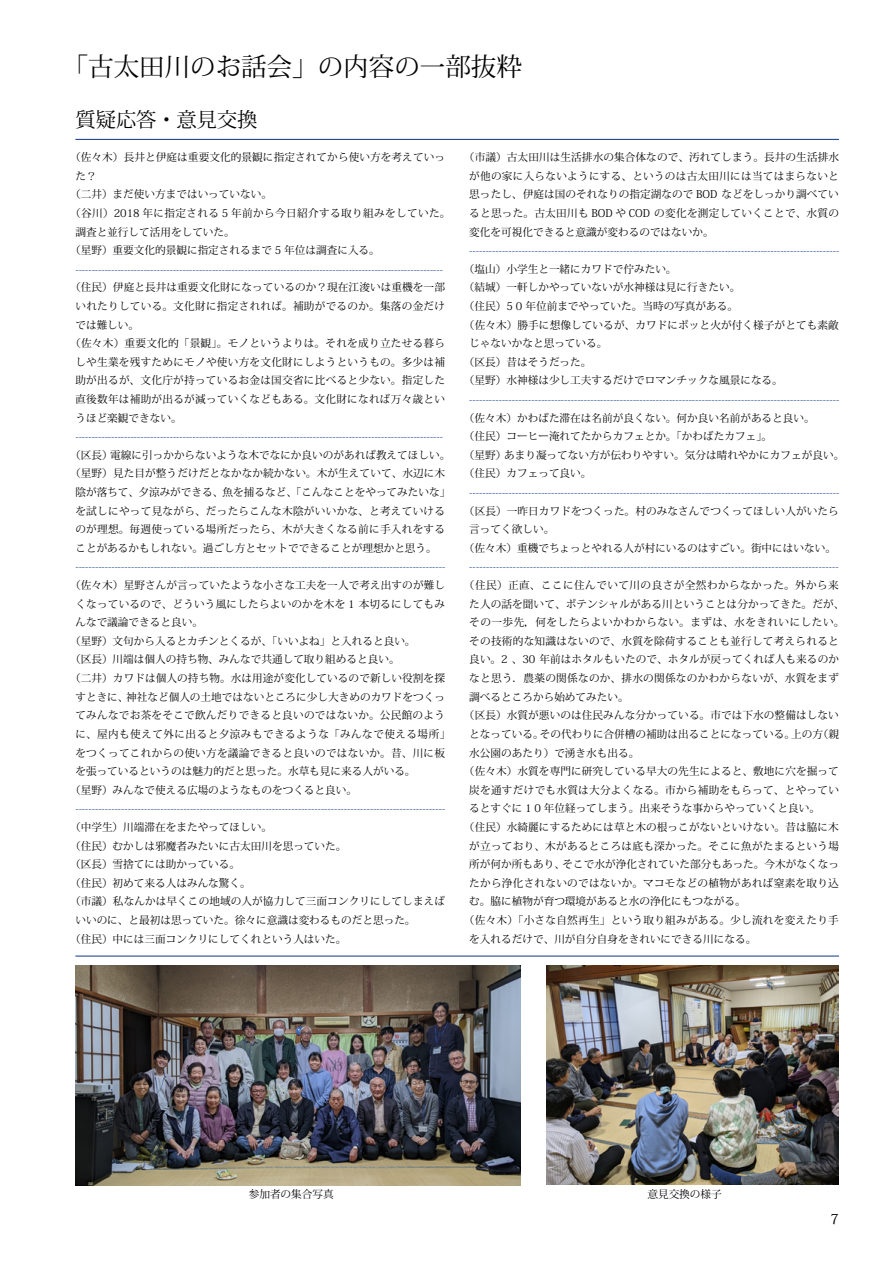
<style>
.page{position:relative;width:893px;height:1263px;background:#fff}
.page>*{position:absolute;margin:0;border:0;box-sizing:border-box;transform-origin:0 0}
.t1{font:25.5px "Koz Min Pr 6 N";color:#000}
.t2{font:20.25px "Koz Min Pr 6 N";color:#000}
.t3{font:13.8px "Koz Min Pr 6 N";color:#000}
.t4{font:10.65px/18.6px "Koz Min Pr 6 N";letter-spacing:.01em;color:#000;text-align:justify}
.t5{font:10.65px "Koz Min Pr 6 N";color:#0c3388}
.t6{font:10.65px "Koz Min Pr 6 N";letter-spacing:.04em;color:#000}
.t7{font:10.65px "Koz Min Pr 6 N";letter-spacing:.035em;color:#000}
.t8{font:10.65px "Koz Min Pr 6 N";letter-spacing:.045em;color:#000}
</style>
<div class="page">
<img style="left:75px;top:965px;width:446px;height:221px">
<img style="left:546px;top:965px;width:293px;height:220px">
<hr style="left:75px;top:139px;width:764px;height:1px;background:#0c3388">
<hr style="left:75px;top:956px;width:764px;height:1px;background:#0c3388">
<h1 class="t1" style="left:63px;top:53px;width:461px">「古太田川のお話会」の内容の一部抜粋</h1>
<h2 class="t2" style="left:76px;top:108px;width:183px">質疑応答・意見交換</h2>
<p class="t4" style="left:70px;top:148px;width:376px">（佐々木）長井と伊庭は重要文化的景観に指定されてから使い方を考えていっ</p>
<p class="t4" style="left:75px;top:167px;width:23px">た？</p>
<p class="t4" style="left:70px;top:185px;width:203px">（二井）まだ使い方まではいっていない。</p>
<p class="t7" style="left:70px;top:207px;width:382px">（谷川）2018 年に指定される 5 年前から今日紹介する取り組みをしていた。</p>
<p class="t4" style="left:75px;top:223px;width:161px">調査と並行して活用をしていた。</p>
<p class="t4" style="left:70px;top:241px;width:311px">（星野）重要文化的景観に指定されるまで 5 年位は調査に入る。</p>
<p class="t5" style="left:75px;top:263px;width:369px">-----------------------------------------------------------------------------------------------------------------</p>
<p class="t4" style="left:70px;top:278px;width:376px">（住民）伊庭と長井は重要文化財になっているのか？現在江浚いは重機を一部</p>
<p class="t4" style="left:75px;top:297px;width:371px">いれたりしている。文化財に指定されれば。補助がでるのか。集落の金だけ</p>
<p class="t4" style="left:75px;top:316px;width:65px">では難しい。</p>
<p class="t4" style="left:70px;top:334px;width:376px">（佐々木）重要文化的「景観」。モノというよりは。それを成り立たせる暮ら</p>
<p class="t4" style="left:75px;top:353px;width:371px">しや生業を残すためにモノや使い方を文化財にしようというもの。多少は補</p>
<p class="t4" style="left:75px;top:371px;width:371px">助が出るが、文化庁が持っているお金は国交省に比べると少ない。指定した</p>
<p class="t4" style="left:75px;top:390px;width:371px">直後数年は補助が出るが減っていくなどもある。文化財になれば万々歳とい</p>
<p class="t4" style="left:75px;top:409px;width:108px">うほど楽観できない。</p>
<p class="t5" style="left:75px;top:430px;width:369px">-----------------------------------------------------------------------------------------------------------------</p>
<p class="t4" style="left:70px;top:446px;width:382px">（区長）電線に引っかからないような木でなにか良いのがあれば教えてほしい。</p>
<p class="t4" style="left:70px;top:464px;width:377px">（星野）見た目が整うだけだとなかなか続かない。木が生えていて、水辺に木</p>
<p class="t4" style="left:75px;top:483px;width:376px">陰が落ちて、夕涼みができる、魚を捕るなど、「こんなことをやってみたいな」</p>
<p class="t4" style="left:75px;top:502px;width:371px">を試しにやって見ながら、だったらこんな木陰がいいかな、と考えていける</p>
<p class="t4" style="left:75px;top:520px;width:371px">のが理想。毎週使っている場所だったら、木が大きくなる前に手入れをする</p>
<p class="t4" style="left:75px;top:539px;width:363px">ことがあるかもしれない。過ごし方とセットでできることが理想かと思う。</p>
<p class="t5" style="left:75px;top:560px;width:371px">-----------------------------------------------------------------------------------------------------------------</p>
<p class="t4" style="left:70px;top:576px;width:376px">（佐々木）星野さんが言っていたような小さな工夫を一人で考え出すのが難し</p>
<p class="t4" style="left:75px;top:595px;width:371px">くなっているので、どういう風にしたらよいのかを木を 1 本切るにしてもみ</p>
<p class="t4" style="left:75px;top:613px;width:129px">んなで議論できると良い。</p>
<p class="t4" style="left:70px;top:632px;width:347px">（星野）文句から入るとカチンとくるが、「いいよね」と入れると良い。</p>
<p class="t4" style="left:70px;top:650px;width:331px">（区長）川端は個人の持ち物、みんなで共通して取り組めると良い。</p>
<p class="t4" style="left:70px;top:669px;width:376px">（二井）カワドは個人の持ち物。水は用途が変化しているので新しい役割を探</p>
<p class="t4" style="left:75px;top:688px;width:371px">すときに、神社など個人の土地ではないところに少し大きめのカワドをつくっ</p>
<p class="t4" style="left:75px;top:706px;width:371px">てみんなでお茶をそこで飲んだりできると良いのではないか。公民館のよう</p>
<p class="t6" style="left:75px;top:728px;width:376px">に、屋内も使えて外に出ると夕涼みもできるような「みんなで使える場所」</p>
<p class="t4" style="left:75px;top:743px;width:371px">をつくってこれからの使い方を議論できると良いのではないか。昔、川に板</p>
<p class="t4" style="left:75px;top:762px;width:342px">を張っているというのは魅力的だと思った。水草も見に来る人がいる。</p>
<p class="t4" style="left:70px;top:781px;width:289px">（星野）みんなで使える広場のようなものをつくると良い。</p>
<p class="t5" style="left:75px;top:802px;width:371px">-----------------------------------------------------------------------------------------------------------------</p>
<p class="t4" style="left:70px;top:818px;width:203px">（中学生）川端滞在をまたやってほしい。</p>
<p class="t4" style="left:70px;top:836px;width:278px">（住民）むかしは邪魔者みたいに古太田川を思っていた。</p>
<p class="t4" style="left:70px;top:855px;width:172px">（区長）雪捨てには助かっている。</p>
<p class="t4" style="left:70px;top:874px;width:182px">（住民）初めて来る人はみんな驚く。</p>
<p class="t4" style="left:70px;top:892px;width:376px">（市議）私なんかは早くこの地域の人が協力して三面コンクリにしてしまえば</p>
<p class="t4" style="left:75px;top:911px;width:342px">いいのに、と最初は思っていた。徐々に意識は変わるものだと思った。</p>
<p class="t4" style="left:70px;top:929px;width:278px">（住民）中には三面コンクリにしてくれという人はいた。</p>
<p class="t4" style="left:469px;top:148px;width:371px;text-indent:-5px">（市議）古太田川は生活排水の集合体なので、汚れてしまう。長井の生活排水が他の家に入らないようにする、というのは古太田川には当てはまらないと思ったし、伊庭は国のそれなりの指定湖なので BOD などをしっかり調べていると思った。古太田川も BOD や COD の変化を測定していくことで、水質の変化を可視化できると意識が変わるのではないか。</p>
<p class="t5" style="left:469px;top:244px;width:371px">-----------------------------------------------------------------------------------------------------------------</p>
<p class="t4" style="left:464px;top:260px;width:214px">（塩山）小学生と一緒にカワドで佇みたい。</p>
<p class="t4" style="left:464px;top:278px;width:278px">（結城）一軒しかやっていないが水神様は見に行きたい。</p>
<p class="t4" style="left:464px;top:297px;width:276px">（住民）5 0 年位前までやっていた。当時の写真がある。</p>
<p class="t4" style="left:464px;top:316px;width:376px">（佐々木）勝手に想像しているが、カワドにポッと火が付く様子がとても素敵</p>
<p class="t4" style="left:469px;top:334px;width:140px">じゃないかなと思っている。</p>
<p class="t4" style="left:464px;top:353px;width:129px">（区長）昔はそうだった。</p>
<p class="t4" style="left:464px;top:371px;width:320px">（星野）水神様は少し工夫するだけでロマンチックな風景になる。</p>
<p class="t5" style="left:469px;top:393px;width:371px">-----------------------------------------------------------------------------------------------------------------</p>
<p class="t4" style="left:464px;top:409px;width:382px;text-align:left">（佐々木）かわばた滞在は名前が良くない。何か良い名前があると良い。<br>（住民）コーヒー淹れてたからカフェとか。「かわばたカフェ」。<br>（星野）あまり凝ってない方が伝わりやすい。気分は晴れやかにカフェが良い。（住民）カフェって良い。</p>
<p class="t5" style="left:469px;top:486px;width:371px">-----------------------------------------------------------------------------------------------------------------</p>
<p class="t4" style="left:464px;top:502px;width:376px">（区長）一昨日カワドをつくった。村のみなさんでつくってほしい人がいたら</p>
<p class="t4" style="left:469px;top:520px;width:87px">言ってく欲しい。</p>
<p class="t4" style="left:464px;top:539px;width:374px">（佐々木）重機でちょっとやれる人が村にいるのはすごい。街中にはいない。</p>
<p class="t5" style="left:469px;top:560px;width:371px">--------------------------------------------------------------------------------------------------------------</p>
<p class="t6" style="left:464px;top:579px;width:376px">（住民）正直、ここに住んでいて川の良さが全然わからなかった。外から来</p>
<p class="t4" style="left:469px;top:595px;width:377px">た人の話を聞いて、ポテンシャルがある川ということは分かってきた。だが、</p>
<p class="t8" style="left:469px;top:616px;width:376px">その一歩先，何をしたらよいかわからない。まずは、水をきれいにしたい。</p>
<p class="t4" style="left:469px;top:632px;width:371px">その技術的な知識はないので、水質を除荷することも並行して考えられると</p>
<p class="t4" style="left:469px;top:650px;width:371px">良い。2 、30 年前はホタルもいたので、ホタルが戻ってくれば人も来るのか</p>
<p class="t4" style="left:469px;top:669px;width:371px">なと思う．農薬の関係なのか、排水の関係なのかわからないが、水質をまず</p>
<p class="t4" style="left:469px;top:688px;width:161px">調べるところから始めてみたい。</p>
<p class="t4" style="left:464px;top:706px;width:376px">（区長）水質が悪いのは住民みんな分かっている。市では下水の整備はしない</p>
<p class="t4" style="left:469px;top:725px;width:371px">となっている。その代わりに合併槽の補助は出ることになっている。上の方（親</p>
<p class="t4" style="left:469px;top:743px;width:172px">水公園のあたり）で湧き水も出る。</p>
<p class="t4" style="left:464px;top:762px;width:376px">（佐々木）水質を専門に研究している早大の先生によると、敷地に穴を掘って</p>
<p class="t4" style="left:469px;top:781px;width:371px">炭を通すだけでも水質は大分よくなる。市から補助をもらって、とやってい</p>
<p class="t4" style="left:469px;top:799px;width:352px">るとすぐに 1 0 年位経ってしまう。出来そうな事からやっていくと良い。</p>
<p class="t4" style="left:464px;top:818px;width:376px">（住民）水綺麗にするためには草と木の根っこがないといけない。昔は脇に木</p>
<p class="t4" style="left:469px;top:836px;width:371px">が立っており、木があるところは底も深かった。そこに魚がたまるという場</p>
<p class="t4" style="left:469px;top:855px;width:371px">所が何か所もあり、そこで水が浄化されていた部分もあった。今木がなくなっ</p>
<p class="t4" style="left:469px;top:874px;width:371px">たから浄化されないのではないか。マコモなどの植物があれば窒素を取り込</p>
<p class="t4" style="left:469px;top:892px;width:278px">む。脇に植物が育つ環境があると水の浄化にもつながる。</p>
<p class="t4" style="left:464px;top:911px;width:376px">（佐々木）「小さな自然再生」という取り組みがある。少し流れを変えたり手</p>
<p class="t4" style="left:469px;top:929px;width:289px">を入れるだけで、川が自分自身をきれいにできる川になる。</p>
<p class="t4" style="left:249px;top:1185px;width:87px">参加者の集合写真</p>
<p class="t4" style="left:647px;top:1185px;width:76px">意見交換の様子</p>
<p class="t3" style="left:830px;top:1211px;width:10px">7</p>
</div>
